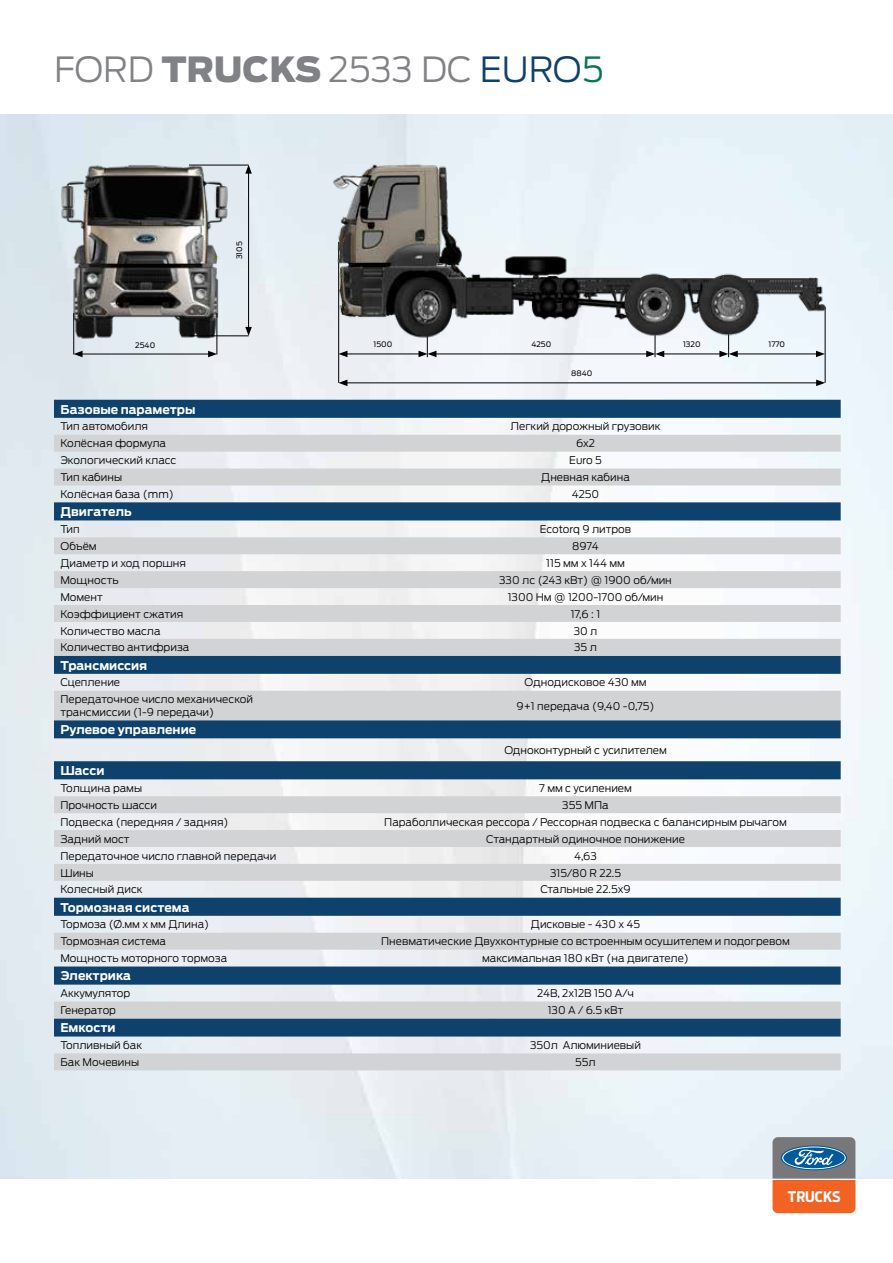
<style>
.page{position:relative;width:893px;height:1263px;background:#fff}
.page>*{position:absolute;margin:0;border:0;box-sizing:border-box;transform-origin:0 0}
.t1{font:300 34.5px "Ford Antenna";color:#808285}
.t2{font:700 14.55px "Ford Antenna Cond";letter-spacing:-.005em;color:#fff}
.t3{font:700 12px "Ford Antenna";color:#fff}
.t4{font:300 10.5px/12.6px "Ford Antenna";color:#000}
.t5{font:7.5px "Ford Antenna";color:#000}
.s1{font-weight:900}
.s2{color:#0e416b}
.s3{color:#007a52}
</style>
<div class="page">
<img style="left:0;top:114px;width:893px;height:1064px">
<svg style="left:54px;top:400px;width:787px;height:35px"></svg>
<svg style="left:54px;top:435px;width:787px;height:635px"></svg>
<svg style="left:772px;top:1137px;width:83px;height:76px;background:#a57564"></svg>
<img style="left:58px;top:160px;width:171px;height:181px">
<hr style="left:73px;top:313px;width:1px;height:41px;background:#000">
<hr style="left:217px;top:313px;width:1px;height:41px;background:#000">
<hr style="left:80px;top:354px;width:131px;height:1px;background:#000">
<svg style="left:74px;top:351px;width:9px;height:6px"></svg>
<svg style="left:208px;top:351px;width:9px;height:6px"></svg>
<hr style="left:189px;top:165px;width:60px;height:1px;background:#000">
<hr style="left:189px;top:336px;width:60px;height:1px;background:#000">
<hr style="left:248px;top:171px;width:1px;height:158px;background:#000">
<svg style="left:245px;top:165px;width:7px;height:9px"></svg>
<svg style="left:245px;top:327px;width:7px;height:9px"></svg>
<hr style="left:338px;top:242px;width:1px;height:141px;background:#000">
<hr style="left:427px;top:307px;width:1px;height:50px;background:#000">
<hr style="left:655px;top:307px;width:1px;height:50px;background:#000">
<hr style="left:728px;top:307px;width:1px;height:50px;background:#000">
<hr style="left:825px;top:307px;width:1px;height:76px;background:#000">
<hr style="left:434px;top:354px;width:215px;height:1px;background:#000">
<hr style="left:662px;top:354px;width:60px;height:1px;background:#000">
<svg style="left:646px;top:351px;width:18px;height:6px"></svg>
<hr style="left:735px;top:354px;width:83px;height:1px;background:#000">
<svg style="left:719px;top:351px;width:19px;height:6px"></svg>
<svg style="left:816px;top:351px;width:9px;height:6px"></svg>
<hr style="left:345px;top:354px;width:76px;height:1px;background:#000">
<svg style="left:338px;top:351px;width:9px;height:6px"></svg>
<svg style="left:418px;top:351px;width:18px;height:6px"></svg>
<hr style="left:345px;top:383px;width:474px;height:1px;background:#000">
<svg style="left:338px;top:380px;width:9px;height:6px"></svg>
<svg style="left:816px;top:380px;width:9px;height:6px"></svg>
<img style="left:331px;top:161px;width:498px;height:179px">
<h1 class="t1" style="left:54px;top:40px;width:551px">FORD <span class="s1">TRUCKS</span> 2533 DC <span class="s2">EURO</span><span class="s3">5</span></h1>
<p class="t5" style="left:135px;top:339px;width:22px">2540</p>
<p class="t5" style="left:233px;top:259px;width:19px;rotate:-90deg">3105</p>
<p class="t5" style="left:374px;top:338px;width:20px">1500</p>
<p class="t5" style="left:531px;top:338px;width:21px">4250</p>
<p class="t5" style="left:683px;top:338px;width:19px">1320</p>
<p class="t5" style="left:769px;top:338px;width:18px">1770</p>
<p class="t5" style="left:571px;top:367px;width:23px">8840</p>
<p class="t3" style="left:60px;top:398px;width:137px">Базовые параметры</p>
<p class="t4" style="left:60px;top:419px;width:89px">Тип автомобиля</p>
<p class="t4" style="left:510px;top:419px;width:152px">Легкий дорожный грузовик</p>
<p class="t4" style="left:60px;top:436px;width:107px">Колёсная формула</p>
<p class="t4" style="left:576px;top:436px;width:21px">6x2</p>
<p class="t4" style="left:60px;top:453px;width:118px">Экологический класс</p>
<p class="t4" style="left:569px;top:453px;width:34px">Euro 5</p>
<p class="t4" style="left:60px;top:470px;width:63px">Тип кабины</p>
<p class="t4" style="left:541px;top:470px;width:90px">Дневная кабина</p>
<p class="t4" style="left:60px;top:487px;width:115px">Колёсная база (mm)</p>
<p class="t4" style="left:572px;top:487px;width:29px">4250</p>
<p class="t3" style="left:60px;top:501px;width:73px">Двигатель</p>
<p class="t4" style="left:60px;top:522px;width:21px">Тип</p>
<p class="t4" style="left:540px;top:522px;width:93px">Ecotorq 9 литров</p>
<p class="t4" style="left:60px;top:539px;width:38px">Объём</p>
<p class="t4" style="left:572px;top:539px;width:28px">8974</p>
<p class="t4" style="left:60px;top:556px;width:127px">Диаметр и ход поршня</p>
<p class="t4" style="left:546px;top:556px;width:80px">115 мм x 144 мм</p>
<p class="t4" style="left:60px;top:572px;width:60px">Мощность</p>
<p class="t4" style="left:499px;top:572px;width:174px">330 лс (243 кВт) @ 1900 об/мин</p>
<p class="t4" style="left:60px;top:589px;width:44px">Момент</p>
<p class="t4" style="left:508px;top:589px;width:157px">1300 Нм @ 1200-1700 об/мин</p>
<p class="t4" style="left:60px;top:606px;width:124px">Коэффициент сжатия</p>
<p class="t4" style="left:571px;top:606px;width:31px">17,6 : 1</p>
<p class="t4" style="left:60px;top:623px;width:102px">Количество масла</p>
<p class="t4" style="left:574px;top:623px;width:25px">30 л</p>
<p class="t4" style="left:60px;top:640px;width:131px">Количество антифриза</p>
<p class="t4" style="left:574px;top:640px;width:24px">35 л</p>
<p class="t3" style="left:60px;top:654px;width:88px">Трансмиссия</p>
<p class="t4" style="left:60px;top:675px;width:61px">Сцепление</p>
<p class="t4" style="left:524px;top:675px;width:124px">Однодисковое 430 мм</p>
<p class="t4" style="left:60px;top:692px;width:194px">Передаточное число механической трансмиссии (1-9 передачи)</p>
<p class="t4" style="left:516px;top:698px;width:140px">9+1 передача (9,40 -0,75)</p>
<p class="t3" style="left:60px;top:719px;width:137px">Рулевое управление</p>
<p class="t4" style="left:504px;top:743px;width:164px">Одноконтурный с усилителем</p>
<p class="t3" style="left:60px;top:760px;width:46px">Шасси</p>
<p class="t4" style="left:60px;top:781px;width:83px">Толщина рамы</p>
<p class="t4" style="left:539px;top:781px;width:94px">7 мм с усилением</p>
<p class="t4" style="left:60px;top:797px;width:98px">Прочность шасси</p>
<p class="t4" style="left:562px;top:797px;width:48px">355 MПa</p>
<p class="t4" style="left:60px;top:814px;width:170px">Подвеска (передняя / задняя)</p>
<p class="t4" style="left:384px;top:814px;width:404px">Параболлическая рессора / Рессорная подвеска с балансирным рычагом</p>
<p class="t4" style="left:60px;top:831px;width:71px">Задний мост</p>
<p class="t4" style="left:486px;top:831px;width:200px">Стандартный одиночное понижение</p>
<p class="t4" style="left:60px;top:848px;width:217px">Передаточное число главной передачи</p>
<p class="t4" style="left:574px;top:848px;width:24px">4,63</p>
<p class="t4" style="left:60px;top:865px;width:35px">Шины</p>
<p class="t4" style="left:550px;top:865px;width:73px">315/80 R 22.5</p>
<p class="t4" style="left:60px;top:882px;width:84px">Колесный диск</p>
<p class="t4" style="left:540px;top:882px;width:92px">Стальные 22.5x9</p>
<p class="t3" style="left:60px;top:896px;width:131px">Тормозная система</p>
<p class="t4" style="left:60px;top:917px;width:150px">Тормоза (Ø.мм x мм Длина)</p>
<p class="t4" style="left:531px;top:917px;width:111px">Дисковые - 430 x 45</p>
<p class="t4" style="left:60px;top:934px;width:107px">Тормозная система</p>
<p class="t4" style="left:381px;top:934px;width:410px">Пневматические Двухконтурные со встроенным осушителем и подогревом</p>
<p class="t4" style="left:60px;top:951px;width:168px">Мощность моторного тормоза</p>
<p class="t4" style="left:482px;top:951px;width:208px">максимальная 180 кВт (на двигателе)</p>
<p class="t3" style="left:60px;top:965px;width:72px">Электрика</p>
<p class="t4" style="left:60px;top:986px;width:71px">Аккумулятор</p>
<p class="t4" style="left:537px;top:986px;width:99px">24В, 2x12В 150 A/ч</p>
<p class="t4" style="left:60px;top:1003px;width:57px">Генератор</p>
<p class="t4" style="left:548px;top:1003px;width:77px">130 A / 6.5 кВт</p>
<p class="t3" style="left:60px;top:1017px;width:57px">Емкости</p>
<p class="t4" style="left:60px;top:1038px;width:83px">Топливный бак</p>
<p class="t4" style="left:530px;top:1038px;width:112px">350л Алюминиевый</p>
<p class="t4" style="left:60px;top:1055px;width:80px">Бак Мочевины</p>
<p class="t4" style="left:575px;top:1055px;width:22px">55л</p>
<h2 class="t2" style="left:788px;top:1183px;width:54px">TRUCKS</h2>
</div>
